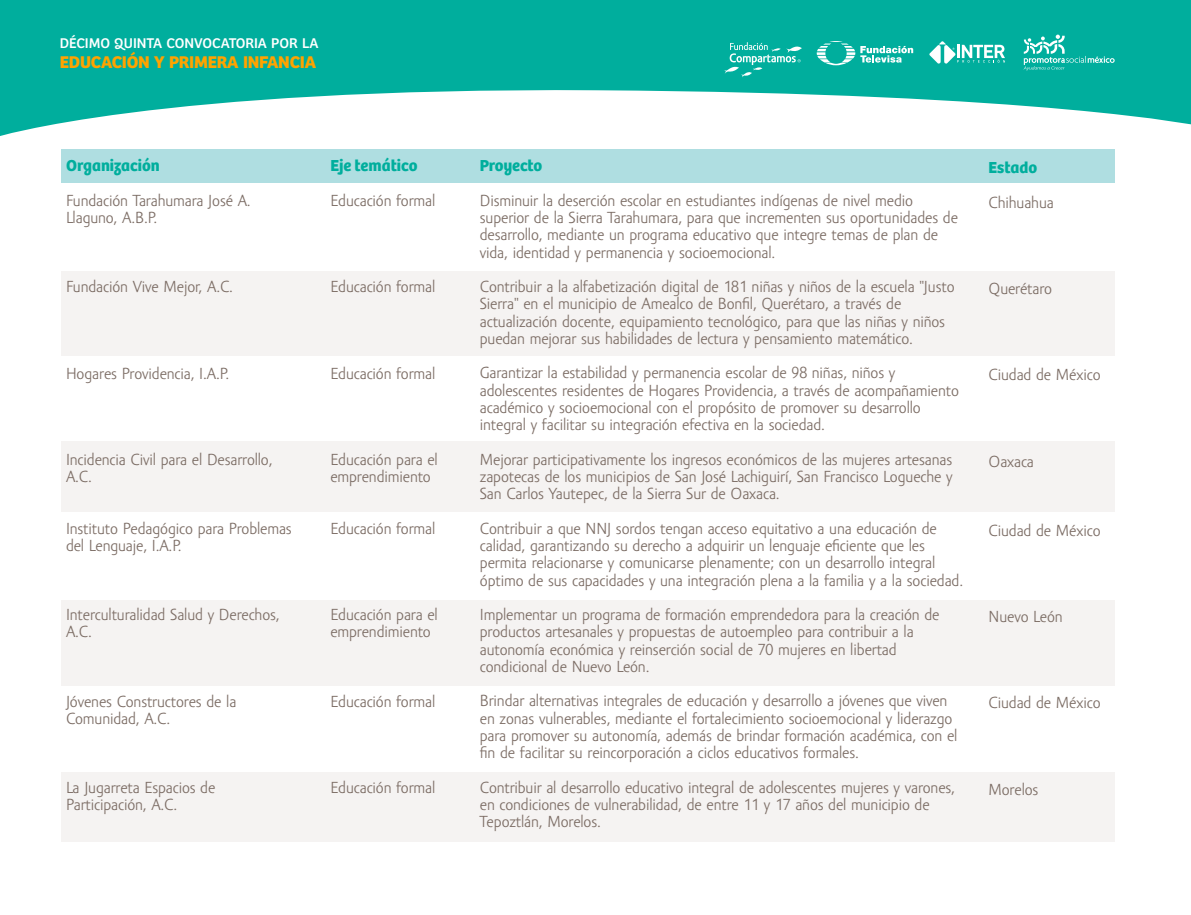
<style>
.page{position:relative;width:1191px;height:915px;background:#fff}
.page>*{position:absolute;margin:0;border:0;box-sizing:border-box;transform-origin:0 0}
.t1{font:700 17.55px "Bree";letter-spacing:-.015em;color:#ffa300}
.t2{font:16.5px/17.2px "Amor Sans Pro";letter-spacing:-.01em;color:#7d6e66}
.t3{font:700 16.5px "Bree";color:#00ae9d}
.t4{font:14.55px "Bree";letter-spacing:-.005em;color:#fff}
</style>
<div class="page">
<div style="left:62px;top:149px;width:1053px;height:34px;background:#afdee1"></div>
<div style="left:62px;top:271px;width:1053px;height:84px;background:#f5f3f2"></div>
<div style="left:62px;top:600px;width:1053px;height:86px;background:#f5f3f2"></div>
<div style="left:62px;top:441px;width:1053px;height:71px;background:#f5f3f2"></div>
<div style="left:62px;top:772px;width:1053px;height:69px;background:#f5f3f2"></div>
<svg style="left:0;top:0;width:1191px;height:136px;fill:#00ae9d"></svg>
<svg style="left:724px;top:42px;width:78px;height:35px;background:#29bbac"></svg>
<svg style="left:817px;top:41px;width:96px;height:24px;background:#41c2b5"></svg>
<svg style="left:929px;top:41px;width:76px;height:23px"></svg>
<svg style="left:1023px;top:35px;width:91px;height:36px;background:#27baac"></svg>
<p class="t4" style="left:60px;top:32px;width:260px">DÉCIMO QUINTA CONVOCATORIA POR LA</p>
<p class="t1" style="left:60px;top:49px;width:258px">EDUCACIÓN Y PRIMERA INFANCIA</p>
<p class="t3" style="left:66px;top:153px;width:95px">Organización</p>
<p class="t2" style="left:66px;top:192px;width:186px">Fundación Tarahumara José A.<br>Llaguno, A.B.P.</p>
<p class="t3" style="left:330px;top:153px;width:89px">Eje temático</p>
<p class="t2" style="left:330px;top:192px;width:106px">Educación formal</p>
<p class="t2" style="left:66px;top:278px;width:168px">Fundación Vive Mejor, A.C.</p>
<p class="t2" style="left:330px;top:278px;width:106px">Educación formal</p>
<p class="t2" style="left:66px;top:365px;width:165px">Hogares Providencia, I.A.P.</p>
<p class="t2" style="left:330px;top:365px;width:106px">Educación formal</p>
<p class="t2" style="left:66px;top:451px;width:208px">Incidencia Civil para el Desarrollo,<br>A.C.</p>
<p class="t2" style="left:66px;top:520px;width:227px">Instituto Pedagógico para Problemas del Lenguaje, I.A.P.</p>
<p class="t2" style="left:330px;top:451px;width:109px">Educación para el emprendimiento</p>
<p class="t2" style="left:330px;top:520px;width:106px">Educación formal</p>
<p class="t2" style="left:66px;top:606px;width:215px">Interculturalidad Salud y Derechos,<br>A.C.</p>
<p class="t2" style="left:330px;top:606px;width:109px">Educación para el emprendimiento</p>
<p class="t2" style="left:66px;top:692px;width:172px">Jóvenes Constructores de la<br>Comunidad, A.C.</p>
<p class="t2" style="left:330px;top:692px;width:106px">Educación formal</p>
<p class="t2" style="left:66px;top:779px;width:151px">La Jugarreta Espacios de<br>Participación, A.C.</p>
<p class="t2" style="left:330px;top:779px;width:106px">Educación formal</p>
<p class="t3" style="left:480px;top:153px;width:64px">Proyecto</p>
<p class="t2" style="left:480px;top:192px;width:480px">Disminuir la deserción escolar en estudiantes indígenas de nivel medio superior de la Sierra Tarahumara, para que incrementen sus oportunidades de desarrollo, mediante un programa educativo que integre temas de plan de vida, identidad y permanencia y socioemocional.</p>
<p class="t2" style="left:480px;top:278px;width:476px">Contribuir a la alfabetización digital de 181 niñas y niños de la escuela "Justo Sierra" en el municipio de Amealco de Bonfil, Querétaro, a través de actualización docente, equipamiento tecnológico, para que las niñas y niños puedan mejorar sus habilidades de lectura y pensamiento matemático.</p>
<p class="t2" style="left:480px;top:364px;width:481px">Garantizar la estabilidad y permanencia escolar de 98 niñas, niños y adolescentes residentes de Hogares Providencia, a través de acompañamiento académico y socioemocional con el propósito de promover su desarrollo integral y facilitar su integración efectiva en la sociedad.</p>
<p class="t2" style="left:480px;top:451px;width:474px;text-align:justify">Mejorar participativamente los ingresos económicos de las mujeres artesanas zapotecas de los municipios de San José Lachiguirí, San Francisco Logueche y San Carlos Yautepec, de la Sierra Sur de Oaxaca.</p>
<p class="t2" style="left:480px;top:520px;width:485px">Contribuir a que NNJ sordos tengan acceso equitativo a una educación de calidad, garantizando su derecho a adquirir un lenguaje eficiente que les permita relacionarse y comunicarse plenamente; con un desarrollo integral óptimo de sus capacidades y una integración plena a la familia y a la sociedad.</p>
<p class="t2" style="left:480px;top:606px;width:461px">Implementar un programa de formación emprendedora para la creación de productos artesanales y propuestas de autoempleo para contribuir a la autonomía económica y reinserción social de 70 mujeres en libertad condicional de Nuevo León.</p>
<p class="t2" style="left:480px;top:692px;width:479px">Brindar alternativas integrales de educación y desarrollo a jóvenes que viven en zonas vulnerables, mediante el fortalecimiento socioemocional y liderazgo para promover su autonomía, además de brindar formación académica, con el fin de facilitar su reincorporación a ciclos educativos formales.</p>
<p class="t2" style="left:480px;top:778px;width:477px">Contribuir al desarrollo educativo integral de adolescentes mujeres y varones, en condiciones de vulnerabilidad, de entre 11 y 17 años del municipio de<br>Tepoztlán, Morelos.</p>
<p class="t3" style="left:988px;top:154px;width:50px">Estado</p>
<p class="t2" style="left:988px;top:194px;width:67px">Chihuahua</p>
<p class="t2" style="left:988px;top:280px;width:65px">Querétaro</p>
<p class="t2" style="left:988px;top:366px;width:113px">Ciudad de México</p>
<p class="t2" style="left:988px;top:453px;width:47px">Oaxaca</p>
<p class="t2" style="left:988px;top:522px;width:113px">Ciudad de México</p>
<p class="t2" style="left:988px;top:608px;width:76px">Nuevo León</p>
<p class="t2" style="left:988px;top:694px;width:113px">Ciudad de México</p>
<p class="t2" style="left:988px;top:780px;width:51px">Morelos</p>
</div>
